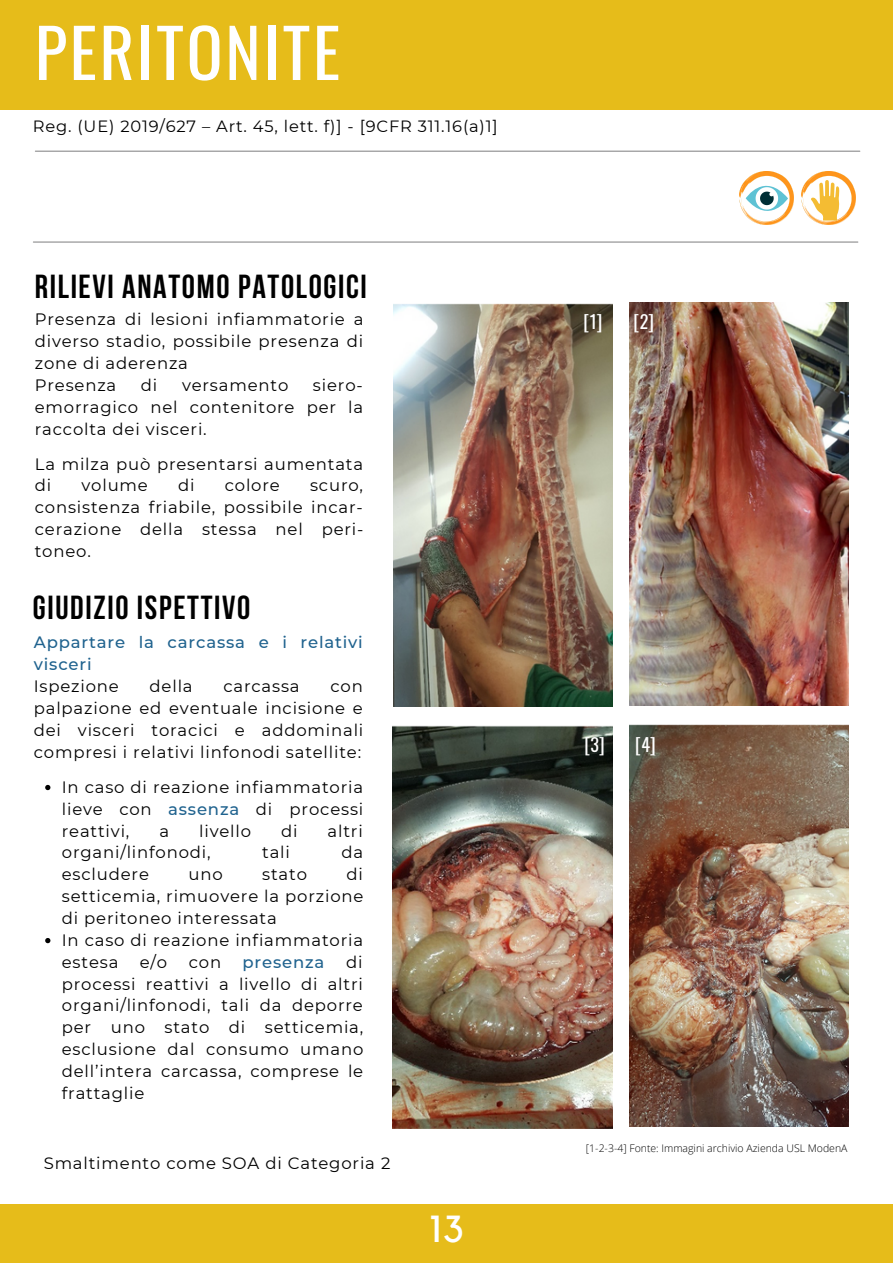
<style>
.page{position:relative;width:893px;height:1264px;background:#fff}
.page>*{position:absolute;margin:0;border:0;box-sizing:border-box;transform-origin:0 0}
.t1{font:66.9px "Oswald";letter-spacing:.04em;color:#fff}
.t2{font:37.5px "Kollektif";color:#fff}
.t3{font:700 33.15px "Bebas Neue";letter-spacing:.05em;color:#000}
.t4{font:18px "Oswald";color:#fff}
.t5{font:16.5px/21.9px "Montserrat";letter-spacing:.05em;color:#000;text-align:justify}
.t6{font:500 16.5px/21.9px "Montserrat";letter-spacing:.05em;color:#1f628e}
.t7{font:16.35px "Montserrat";letter-spacing:.05em;color:#000}
.t8{font:300 10.5px "Open Sans";color:#000}
.s1{font-weight:500;color:#1f628e}
</style>
<div class="page">
<div style="left:0;top:1203px;width:892px;height:59px;background:#e6bc1a"></div>
<div style="left:0;top:0;width:892px;height:109px;background:#e6bc1a"></div>
<hr style="left:33px;top:241px;width:824px;height:2px;background:#8c8c8d">
<hr style="left:35px;top:151px;width:824px;height:1px;background:#8c8c8d">
<img style="left:393px;top:304px;width:219px;height:402px">
<svg style="left:45px;top:785px;width:5px;height:5px"></svg>
<svg style="left:45px;top:938px;width:5px;height:5px"></svg>
<img style="left:801px;top:172px;width:54px;height:53px">
<img style="left:739px;top:181px;width:54px;height:34px">
<svg style="left:745px;top:171px;width:43px;height:54px"></svg>
<svg style="left:810px;top:180px;width:29px;height:40px"></svg>
<img style="left:629px;top:302px;width:219px;height:403px">
<img style="left:393px;top:725px;width:219px;height:403px">
<img style="left:629px;top:724px;width:219px;height:402px">
<h1 class="t1" style="left:35px;top:0;width:307px">PERITONITE</h1>
<p class="t7" style="left:33px;top:116px;width:466px">Reg. (UE) 2019/627 – Art. 45, lett. f)] - [9CFR 311.16(a)1]</p>
<h3 class="t3" style="left:35px;top:273px;width:333px">RILIEVI ANATOMO PATOLOGICI</h3>
<p class="t5" style="left:35px;top:308px;width:330px;text-align:left">Presenza di lesioni infiammatorie a diverso stadio, possibile presenza di zone di aderenza<br>Presenza</p>
<p class="t5" style="left:35px;top:374px;width:330px;text-indent:278px">siero&shy;emorragico nel contenitore per la raccolta dei visceri.</p>
<p class="t5" style="left:35px;top:453px;width:330px">La milza può presentarsi aumentata di</p>
<p class="t5" style="left:141px;top:374px;width:18px">di</p>
<p class="t5" style="left:182px;top:374px;width:108px">versamento</p>
<p class="t5" style="left:81px;top:474px;width:68px">volume</p>
<p class="t5" style="left:178px;top:474px;width:18px">di</p>
<p class="t5" style="left:225px;top:474px;width:57px">colore</p>
<p class="t5" style="left:35px;top:474px;width:330px;text-indent:275px">scuro, consistenza friabile, possibile incar&shy;cerazione della stessa nel peri&shy;toneo.</p>
<h3 class="t3" style="left:33px;top:594px;width:219px">GIUDIZIO ISPETTIVO</h3>
<p class="t6" style="left:34px;top:631px;width:330px">Appartare la carcassa e i relativi visceri</p>
<p class="t5" style="left:34px;top:675px;width:87px">Ispezione</p>
<p class="t5" style="left:150px;top:675px;width:45px">della</p>
<p class="t5" style="left:223px;top:675px;width:78px">carcassa</p>
<p class="t5" style="left:34px;top:675px;width:331px;text-indent:296px">con palpazione ed eventuale incisione e dei visceri toracici e addominali compresi i relativi linfonodi satellite:</p>
<p class="t5" style="left:62px;top:776px;width:303px">In caso di reazione infiammatoria lieve con <span class="s1">assenza</span> di processi reattivi,</p>
<p class="t5" style="left:159px;top:819px;width:11px">a</p>
<p class="t5" style="left:199px;top:819px;width:53px">livello</p>
<p class="t5" style="left:281px;top:819px;width:18px">di</p>
<p class="t5" style="left:327px;top:819px;width:37px">altri</p>
<p class="t5" style="left:62px;top:841px;width:150px">organi/linfonodi,</p>
<p class="t5" style="left:262px;top:841px;width:29px">tali</p>
<p class="t5" style="left:341px;top:841px;width:23px">da</p>
<p class="t5" style="left:62px;top:863px;width:89px">escludere</p>
<p class="t5" style="left:188px;top:863px;width:36px">uno</p>
<p class="t5" style="left:262px;top:863px;width:46px">stato</p>
<p class="t5" style="left:62px;top:863px;width:303px;text-align:left;text-indent:285px">di setticemia, rimuovere la porzione di peritoneo interessata<br>In caso di reazione infiammatoria estesa</p>
<p class="t5" style="left:140px;top:950px;width:29px">e/o</p>
<p class="t5" style="left:189px;top:950px;width:34px">con</p>
<p class="t6" style="left:242px;top:950px;width:83px">presenza</p>
<p class="t5" style="left:62px;top:950px;width:303px;text-indent:284px">di processi reattivi a livello di altri organi/linfonodi, tali da deporre per uno stato di setticemia, esclusione dal consumo umano dell’intera carcassa, comprese le frattaglie</p>
<p class="t5" style="left:44px;top:1151px;width:348px">Smaltimento come SOA di Categoria 2</p>
<h2 class="t2" style="left:430px;top:1212px;width:35px">13</h2>
<p class="t4" style="left:583px;top:308px;width:20px">[1]</p>
<p class="t4" style="left:633px;top:308px;width:22px">[2]</p>
<p class="t4" style="left:584px;top:730px;width:22px">[3]</p>
<p class="t4" style="left:635px;top:730px;width:22px">[4]</p>
<p class="t8" style="left:586px;top:1140px;width:263px">[1-2-3-4] Fonte: Immagini archivio Azienda USL ModenA</p>
</div>
